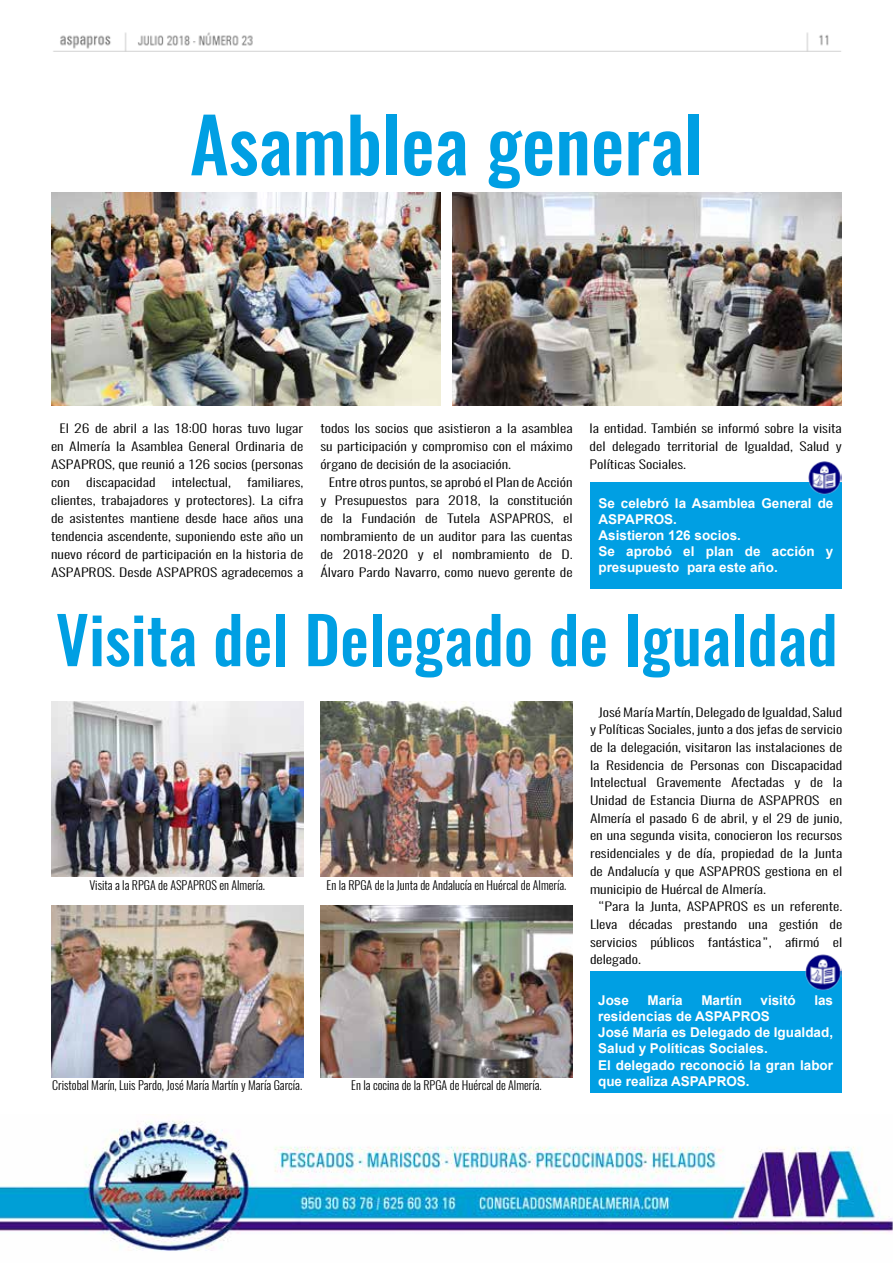
<style>
.page{position:relative;width:893px;height:1263px;background:#fff}
.page>*{position:absolute;margin:0;border:0;box-sizing:border-box;transform-origin:0 0}
.t1{font:500 75px "Oswald";color:#009fe3}
.t2{font:500 64.5px "Oswald";color:#009fe3}
.t3{font:700 13.5px/16.2px "Arial";color:#fff}
.t4{font:300 12px "Oswald";color:#000}
.t5{font:300 11.7px/18px "Oswald";color:#000;text-align:justify;scale:1.34 1}
</style>
<div class="page">
<img style="left:51px;top:32px;width:791px;height:1046px">
<img style="left:0;top:1120px;width:893px;height:131px">
<div style="left:590px;top:482px;width:252px;height:106px;background:#009fe3"></div>
<img style="left:51px;top:192px;width:389px;height:213px">
<img style="left:453px;top:192px;width:389px;height:213px">
<img style="left:51px;top:702px;width:252px;height:175px">
<img style="left:51px;top:905px;width:252px;height:172px">
<img style="left:807px;top:461px;width:35px;height:34px">
<div style="left:590px;top:972px;width:252px;height:121px;background:#009fe3"></div>
<img style="left:804px;top:953px;width:38px;height:37px">
<img style="left:320px;top:702px;width:253px;height:175px">
<img style="left:320px;top:905px;width:253px;height:172px">
<h1 class="t1" style="left:190px;top:92px;width:515px">Asamblea general</h1>
<p class="t5" style="left:590px;top:419px;width:190px">la entidad. También se informó sobre la visita del delegado territorial de Igualdad, Salud y Políticas Sociales.</p>
<p class="t5" style="left:51px;top:419px;width:190px;text-indent:8px">El 26 de abril a las 18:00 horas tuvo lugar en Almería la Asamblea General Ordinaria de ASPAPROS, que reunió a 126 socios (personas con</p>
<p class="t5" style="left:320px;top:419px;width:190px">todos los socios que asistieron a la asamblea su participación y compromiso con el máximo órgano de decisión de la asociación.</p>
<p class="t5" style="left:320px;top:473px;width:190px;text-indent:8px">Entre otros puntos, se aprobó el Plan de Acción y Presupuestos para 2018, la constitución de la Fundación de Tutela ASPAPROS, el nombramiento de un auditor para las cuentas de 2018-2020 y el nombramiento de D.<br>Álvaro Pardo Navarro, como nuevo gerente de</p>
<p class="t5" style="left:51px;top:473px;width:190px;text-indent:196px">familiares, clientes, trabajadores y protectores). La cifra de asistentes mantiene desde hace años una tendencia ascendente, suponiendo este año un nuevo récord de participación en la historia de ASPAPROS. Desde ASPAPROS agradecemos a</p>
<p class="t5" style="left:86px;top:473px;width:53px">discapacidad</p>
<p class="t5" style="left:172px;top:473px;width:46px">intelectual,</p>
<p class="t3" style="left:598px;top:495px;width:236px">Se celebró la Asamblea General de<br>ASPAPROS.<br>Asistieron 126 socios.<br>Se aprobó el plan de acción y presupuesto para este año.</p>
<h2 class="t2" style="left:56px;top:595px;width:783px">Visita del Delegado de Igualdad</h2>
<p class="t4" style="left:89px;top:877px;width:177px">Visita a la RPGA de ASPAPROS en Almería.</p>
<p class="t4" style="left:52px;top:1077px;width:252px">Cristobal Marín, Luis Pardo, José María Martín y María García.</p>
<p class="t4" style="left:327px;top:877px;width:241px">En la RPGA de la Junta de Andalucía en Huércal de Almería.</p>
<p class="t4" style="left:351px;top:1077px;width:192px">En la cocina de la RPGA de Huércal de Almería.</p>
<p class="t5" style="left:590px;top:703px;width:190px;text-indent:8px">José María Martín, Delegado de Igualdad, Salud y Políticas Sociales, junto a dos jefas de servicio de la delegación, visitaron las instalaciones de la Residencia de Personas con Discapacidad Intelectual Gravemente Afectadas y de la Unidad de Estancia Diurna de ASPAPROS en Almería el pasado 6 de abril, y el 29 de junio, en una segunda visita, conocieron los recursos residenciales y de día, propiedad de la Junta de Andalucía y que ASPAPROS gestiona en el municipio de Huércal de Almería.</p>
<p class="t5" style="left:590px;top:898px;width:190px;text-indent:8px">“Para la Junta, ASPAPROS es un referente.<br>Lleva décadas prestando una gestión de servicios públicos fantástica”, afirmó el delegado.</p>
<p class="t3" style="left:598px;top:992px;width:32px">Jose</p>
<p class="t3" style="left:647px;top:992px;width:37px">María</p>
<p class="t3" style="left:701px;top:992px;width:42px">Martín</p>
<p class="t3" style="left:760px;top:992px;width:37px">visitó</p>
<p class="t3" style="left:814px;top:992px;width:20px">las</p>
<p class="t3" style="left:598px;top:1009px;width:236px">residencias de ASPAPROS<br>José María es Delegado de Igualdad,<br>Salud y Políticas Sociales.<br>El delegado reconoció la gran labor que realiza ASPAPROS.</p>
</div>
